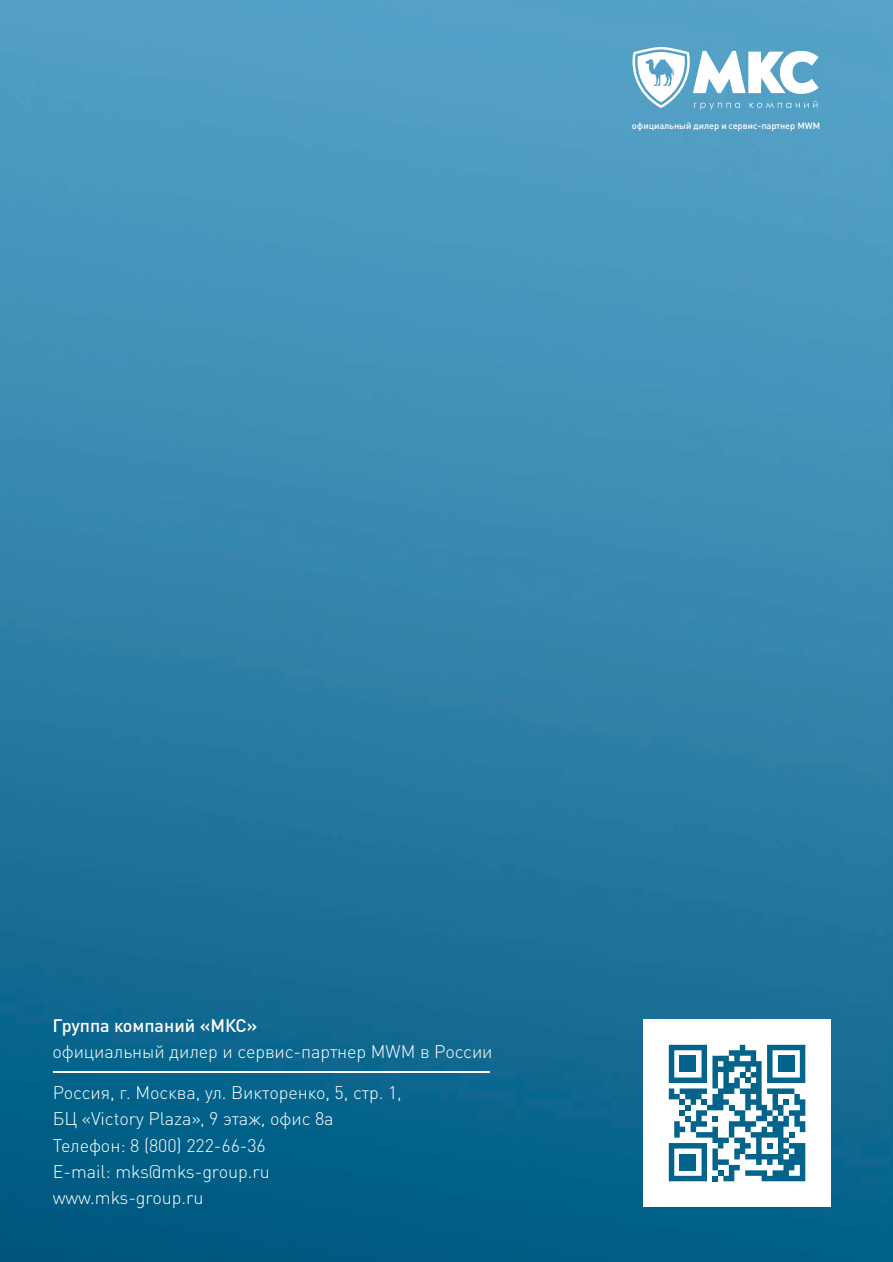
<style>
.page{position:relative;width:893px;height:1262px;background:#fff}
.page>*{position:absolute;margin:0;border:0;box-sizing:border-box;transform-origin:0 0}
.t1{font:300 18px/26.4px "DIN Pro";letter-spacing:-.005em;color:#fff}
.t2{font:500 18px "DIN Pro";color:#fff}
.t3{font:500 9.15px "DIN Pro";color:#fff}
</style>
<div class="page">
<img style="left:0;top:0;width:893px;height:1262px">
<svg style="left:632px;top:47px;width:186px;height:63px"></svg>
<div style="left:643px;top:1019px;width:187px;height:187px;background:#fff"></div>
<svg style="left:668px;top:1044px;width:137px;height:137px"></svg>
<hr style="left:54px;top:1071px;width:436px;height:1px;background:#fff">
<p class="t3" style="left:632px;top:123px;width:190px">официальный дилер и сервис-партнер MWM</p>
<p class="t2" style="left:52px;top:1018px;width:206px">Группа компаний «МКС»</p>
<p class="t1" style="left:52px;top:1040px;width:441px">официальный дилер и сервис-партнер MWM в России</p>
<p class="t1" style="left:53px;top:1081px;width:350px">Россия, г. Москва, ул. Викторенко, 5, стр. 1,<br>БЦ «Victory Plaza», 9 этаж, офис 8а<br>Телефон: 8 (800) 222-66-36<br>E-mail: mks@mks-group.ru www.mks-group.ru</p>
</div>
